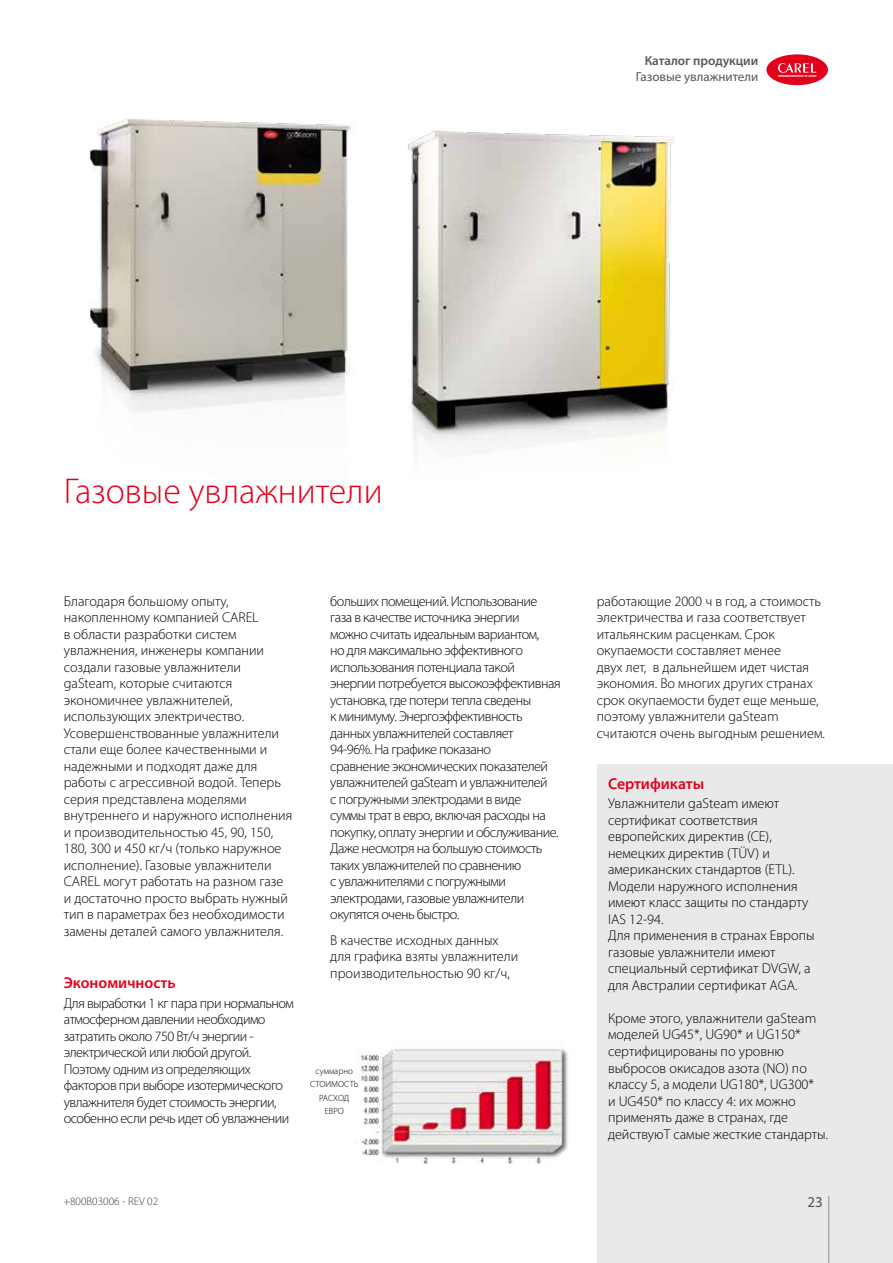
<style>
.page{position:relative;width:893px;height:1263px;background:#fff}
.page>*{position:absolute;margin:0;border:0;box-sizing:border-box;transform-origin:0 0}
.t1{font:300 36px "Myriad Pro";color:#e2001a}
.t2{font:600 15.75px "Myriad Pro";color:#e2001a}
.t3{font:15px "Myriad Pro";color:#58585a}
.t4{font:300 14.25px/16.5px "Myriad Pro";color:#000}
.t5{font:300 14.25px/16.5px "Myriad Pro";letter-spacing:-.035em;color:#000}
.t6{font:13.05px "Myriad Pro";color:#58585a}
.t7{font:600 13.05px "Myriad Pro";color:#58585a}
.t8{font:300 11.25px "Myriad Pro";color:#3e3d40}
.t9{font:300 9px/13.5px "Myriad Pro";color:#000;text-align:center}
</style>
<div class="page">
<div style="left:766px;top:54px;width:62px;height:31px;background:#e2001a;border-radius:50%"></div>
<svg style="left:778px;top:63px;width:38px;height:14px"></svg>
<div style="left:597px;top:764px;width:296px;height:499px;background:#e9e9ea"></div>
<img style="left:408px;top:129px;width:266px;height:321px">
<img style="left:89px;top:119px;width:263px;height:294px">
<img style="left:358px;top:1049px;width:210px;height:115px">
<p class="t7" style="left:645px;top:52px;width:115px">Каталог продукции</p>
<p class="t6" style="left:636px;top:68px;width:124px">Газовые увлажнители</p>
<h1 class="t1" style="left:64px;top:470px;width:320px">Газовые увлажнители</h1>
<p class="t4" style="left:64px;top:593px;width:230px">Благодаря большому опыту, накопленному компанией CAREL<br>в области разработки систем увлажнения, инженеры компании создали газовые увлажнители gaSteam, которые считаются экономичнее увлажнителей, использующих электричество.<br>Усовершенствованные увлажнители стали еще более качественными и надежными и подходят даже для работы с агрессивной водой. Теперь серия представлена моделями внутреннего и наружного исполнения и производительностью 45, 90, 150,<br>180, 300 и 450 кг/ч (только наружное исполнение). Газовые увлажнители<br>CAREL могут работать на разном газе и достаточно просто выбрать нужный тип в параметрах без необходимости замены деталей самого увлажнителя.</p>
<p class="t2" style="left:64px;top:972px;width:113px">Экономичность</p>
<p class="t5" style="left:64px;top:994px;width:232px">Для выработки 1 кг пара при нормальном атмосферном давлении необходимо затратить около 750 Вт/ч энергии - электрической или любой другой.<br>Поэтому одним из определяющих факторов при выборе изотермического увлажнителя будет стоимость энергии, особенно если речь идет об увлажнении</p>
<p class="t5" style="left:330px;top:593px;width:232px">больших помещений. Использование газа в качестве источника энергии можно считать идеальным вариантом,<br>но для максимально эффективного использования потенциала такой энергии потребуется высокоэффективная установка, где потери тепла сведены<br>к минимуму. Энергоэффективность данных увлажнителей составляет<br>94-96%. На графике показано<br>сравнение экономических показателей увлажнителей gaSteam и увлажнителей<br>с погружными электродами в виде суммы трат в евро, включая расходы на покупку, оплату энергии и обслуживание.<br>Даже несмотря на большую стоимость таких увлажнителей по сравнению<br>с увлажнителями с погружными электродами, газовые увлажнители окупятся очень быстро.</p>
<p class="t4" style="left:330px;top:932px;width:190px">В качестве исходных данных для графика взяты увлажнители производительностью 90 кг/ч,</p>
<p class="t9" style="left:310px;top:1064px;width:50px">суммарно<br>СТОИМОСТЬ<br>РАСХОД<br>ЕВРО</p>
<p class="t8" style="left:63px;top:1194px;width:96px">+800B03006 - REV 02</p>
<p class="t4" style="left:597px;top:593px;width:230px">работающие 2000 ч в год, а стоимость электричества и газа соответствует итальянским расценкам. Срок окупаемости составляет менее<br>двух лет, в дальнейшем идет чистая экономия. Во многих других странах срок окупаемости будет еще меньше, поэтому увлажнители gaSteam считаются очень выгодным решением.</p>
<p class="t2" style="left:608px;top:773px;width:98px">Сертификаты</p>
<p class="t4" style="left:608px;top:795px;width:208px">Увлажнители gaSteam имеют сертификат соответствия европейских директив (CE), немецких директив (TÜV) и американских стандартов (ETL).<br>Модели наружного исполнения имеют класс защиты по стандарту<br>IAS 12-94.<br>Для применения в странах Европы газовые увлажнители имеют специальный сертификат DVGW, а для Австралии сертификат AGA.</p>
<p class="t4" style="left:608px;top:1010px;width:222px">Кроме этого, увлажнители gaSteam моделей UG45*, UG90* и UG150* сертифицированы по уровню выбросов окисадов азота (NO) по классу 5, а модели UG180*, UG300*<br>и UG450* по классу 4: их можно применять даже в странах, где действуюT самые жесткие стандарты.</p>
<p class="t3" style="left:807px;top:1193px;width:17px">23</p>
</div>
